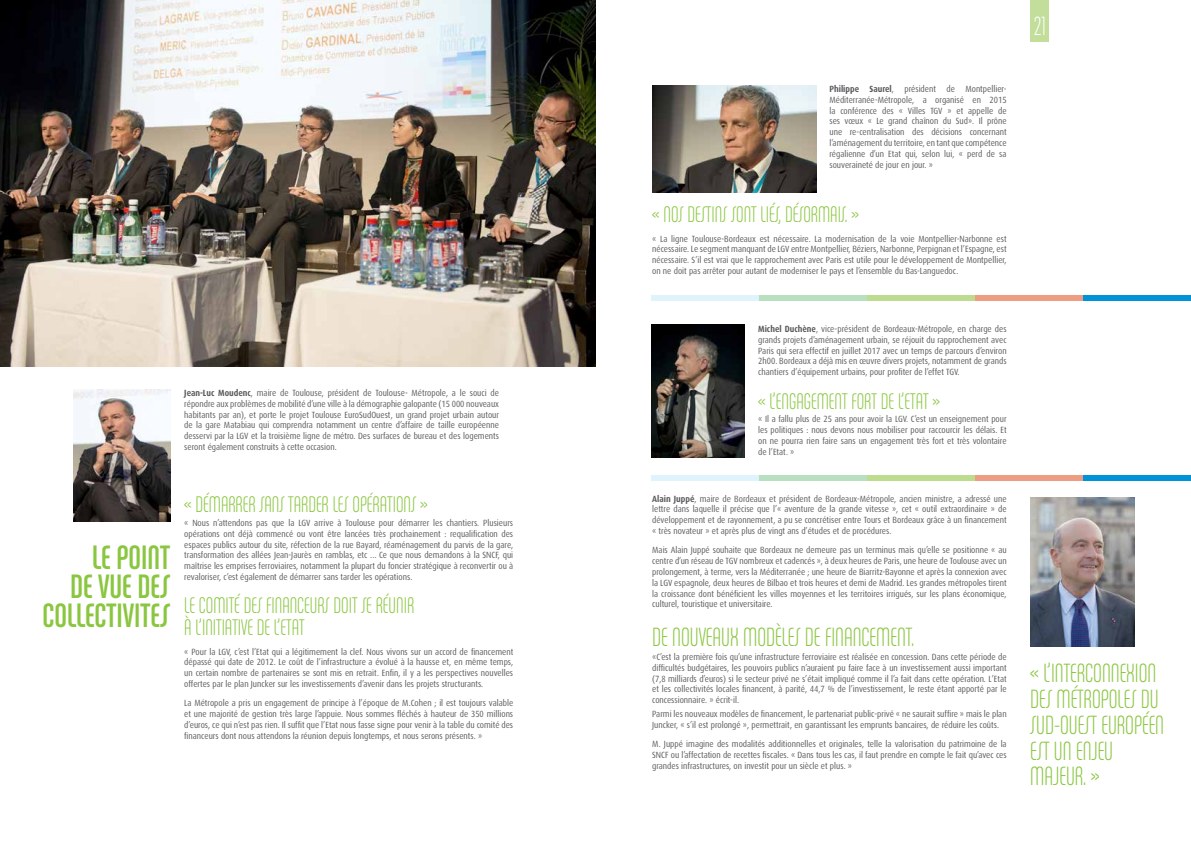
<style>
.page{position:relative;width:1191px;height:842px;background:#fff}
.page>*{position:absolute;margin:0;border:0;box-sizing:border-box;transform-origin:0 0}
.t1{font:36px/29px "Chalet Comprime Cologne Seventy";color:#8ac63f;text-align:center}
.t2{font:28.1px/25.8px "Chalet Comprime Milan Seventy";color:#8ac63f}
.t3{font:28px "Chalet Comprime Milan Seventy";color:#fff;scale:.9 1}
.t4{font:24px/22px "Chalet Comprime Milan Seventy";color:#8ac63f}
.t5{font:9px/10.8px "Dax";color:#58595b;text-align:justify;scale:.9 1}
.s1{font-weight:700}
</style>
<div class="page">
<div style="left:1030px;top:0;width:19px;height:41px;background:#c3de9b"></div>
<img style="left:0;top:0;width:595px;height:367px">
<img style="left:651px;top:325px;width:93px;height:132px">
<img style="left:1030px;top:498px;width:104px;height:148px">
<img style="left:652px;top:85px;width:164px;height:108px">
<div style="left:975px;top:295px;width:108px;height:6px;background:#ed9d84"></div>
<div style="left:867px;top:295px;width:108px;height:6px;background:#bedc8f"></div>
<div style="left:759px;top:295px;width:108px;height:6px;background:#b9dfc1"></div>
<div style="left:651px;top:295px;width:108px;height:6px;background:#dff3fd"></div>
<div style="left:1083px;top:295px;width:108px;height:6px;background:#0093d8"></div>
<div style="left:975px;top:475px;width:108px;height:6px;background:#ed9d84"></div>
<div style="left:867px;top:475px;width:108px;height:6px;background:#bedc8f"></div>
<div style="left:759px;top:475px;width:108px;height:6px;background:#b9dfc1"></div>
<div style="left:651px;top:475px;width:108px;height:6px;background:#dff3fd"></div>
<div style="left:1083px;top:475px;width:108px;height:6px;background:#0093d8"></div>
<img style="left:74px;top:389px;width:96px;height:133px">
<p class="t5" style="left:184px;top:388px;width:351px"><span class="s1">Jean-Luc Moudenc</span>, maire de Toulouse, président de Toulouse- Métropole, a le souci de répondre aux problèmes de mobilité d’une ville à la démographie galopante (15 000 nouveaux habitants par an), et porte le projet Toulouse EuroSudOuest, un grand projet urbain autour de la gare Matabiau qui comprendra notamment un centre d’affaire de taille européenne desservi par la LGV et la troisième ligne de métro. Des surfaces de bureau et des logements seront également construits à cette occasion.</p>
<h1 class="t1" style="left:70px;top:542px;width:91px">LE POINT<br>DE VUE DES</h1>
<h1 class="t1" style="left:43px;top:600px;width:11px">COLLECTIVITES</h1>
<h3 class="t4" style="left:184px;top:493px;width:245px">« DÉMARRER SANS TARDER LES OPÉRATIONS »</h3>
<p class="t5" style="left:184px;top:518px;width:367px">« Nous n’attendons pas que la LGV arrive à Toulouse pour démarrer les chantiers. Plusieurs opérations ont déjà commencé ou vont être lancées très prochainement : requalification des espaces publics autour du site, réfection de la rue Bayard, réaménagement du parvis de la gare, transformation des allées Jean-Jaurès en ramblas, etc ... Ce que nous demandons à la SNCF, qui maîtrise les emprises ferroviaires, notamment la plupart du foncier stratégique à reconvertir ou à revaloriser, c’est également de démarrer sans tarder les opérations.</p>
<h3 class="t4" style="left:184px;top:594px;width:231px">LE COMITÉ DES FINANCEURS DOIT SE RÉUNIR<br>À L’INITIATIVE DE L’ETAT</h3>
<p class="t5" style="left:184px;top:646px;width:367px">« Pour la LGV, c’est l’Etat qui a légitimement la clef. Nous vivons sur un accord de financement dépassé qui date de 2012. Le coût de l’infrastructure a évolué à la hausse et, en même temps, un certain nombre de partenaires se sont mis en retrait. Enfin, il y a les perspectives nouvelles offertes par le plan Juncker sur les investissements d’avenir dans les projets structurants.</p>
<p class="t5" style="left:184px;top:698px;width:367px">La Métropole a pris un engagement de principe à l’époque de M.Cohen ; il est toujours valable et une majorité de gestion très large l’appuie. Nous sommes fléchés à hauteur de 350 millions d’euros, ce qui n’est pas rien. Il suffit que l’Etat nous fasse signe pour venir à la table du comité des financeurs dont nous attendons la réunion depuis longtemps, et nous serons présents. »</p>
<p class="t5" style="left:829px;top:84px;width:198px"><span class="s1">Philippe Saurel</span>, président de Montpellier-Méditerranée-Métropole, a organisé en 2015 la conférence des « Villes TGV » et appelle de ses vœux « Le grand chaînon du Sud». Il prône une re-centralisation des décisions concernant l’aménagement du territoire, en tant que compétence régalienne d’un Etat qui, selon lui, « perd de sa souveraineté de jour en jour. »</p>
<h3 class="t4" style="left:652px;top:203px;width:208px">« NOS DESTINS SONT LIÉS, DÉSORMAIS. »</h3>
<p class="t5" style="left:652px;top:233px;width:395px">« La ligne Toulouse-Bordeaux est nécessaire. La modernisation de la voie Montpellier-Narbonne est nécessaire. Le segment manquant de LGV entre Montpellier, Béziers, Narbonne, Perpignan et l’Espagne, est nécessaire. S’il est vrai que le rapprochement avec Paris est utile pour le développement de Montpellier, on ne doit pas arrêter pour autant de moderniser le pays et l’ensemble du Bas-Languedoc.</p>
<p class="t5" style="left:758px;top:324px;width:277px"><span class="s1">Michel Duchène</span>, vice-président de Bordeaux-Métropole, en charge des grands projets d’aménagement urbain, se réjouit du rapprochement avec Paris qui sera effectif en juillet 2017 avec un temps de parcours d’environ 2h00. Bordeaux a déjà mis en œuvre divers projets, notamment de grands chantiers d’équipement urbains, pour profiter de l’effet TGV.</p>
<h3 class="t4" style="left:758px;top:389px;width:183px">« L’ENGAGEMENT FORT DE L’ETAT »</h3>
<p class="t5" style="left:758px;top:414px;width:277px">« Il a fallu plus de 25 ans pour avoir la LGV. C’est un enseignement pour les politiques : nous devons nous mobiliser pour raccourcir les délais. Et on ne pourra rien faire sans un engagement très fort et très volontaire de l’Etat. »</p>
<p class="t5" style="left:652px;top:493px;width:395px"><span class="s1">Alain Juppé</span>, maire de Bordeaux et président de Bordeaux-Métropole, ancien ministre, a adressé une lettre dans laquelle il précise que l’« aventure de la grande vitesse », cet « outil extraordinaire » de développement et de rayonnement, a pu se concrétiser entre Tours et Bordeaux grâce à un financement « très novateur » et après plus de vingt ans d’études et de procédures.</p>
<p class="t5" style="left:652px;top:545px;width:395px">Mais Alain Juppé souhaite que Bordeaux ne demeure pas un terminus mais qu’elle se positionne « au centre d’un réseau de TGV nombreux et cadencés », à deux heures de Paris, une heure de Toulouse avec un prolongement, à terme, vers la Méditerranée ; une heure de Biarritz-Bayonne et après la connexion avec la LGV espagnole, deux heures de Bilbao et trois heures et demi de Madrid. Les grandes métropoles tirent la croissance dont bénéficient les villes moyennes et les territoires irrigués, sur les plans économique, culturel, touristique et universitaire.</p>
<h2 class="t2" style="left:652px;top:624px;width:264px">DE NOUVEAUX MODÈLES DE FINANCEMENT.</h2>
<p class="t5" style="left:652px;top:652px;width:395px">«C’est la première fois qu’une infrastructure ferroviaire est réalisée en concession. Dans cette période de difficultés budgétaires, les pouvoirs publics n’auraient pu faire face à un investissement aussi important (7,8 milliards d’euros) si le secteur privé ne s’était impliqué comme il l’a fait dans cette opération. L’Etat et les collectivités locales financent, à parité, 44,7 % de l’investissement, le reste étant apporté par le concessionnaire. » écrit-il.</p>
<p class="t5" style="left:652px;top:708px;width:395px">Parmi les nouveaux modèles de financement, le partenariat public-privé « ne saurait suffire » mais le plan<br>Juncker, « s’il est prolongé », permettrait, en garantissant les emprunts bancaires, de réduire les coûts.</p>
<p class="t5" style="left:652px;top:738px;width:395px">M. Juppé imagine des modalités additionnelles et originales, telle la valorisation du patrimoine de la SNCF ou l’affectation de recettes fiscales. « Dans tous les cas, il faut prendre en compte le fait qu’avec ces grandes infrastructures, on investit pour un siècle et plus. »</p>
<h3 class="t3" style="left:1033px;top:11px;width:15px">21</h3>
<h2 class="t2" style="left:1030px;top:660px;width:135px">« L’INTERCONNEXION<br>DES MÉTROPOLES DU<br>SUD-OUEST EUROPÉEN<br>EST UN ENJEU<br>MAJEUR. »</h2>
</div>
